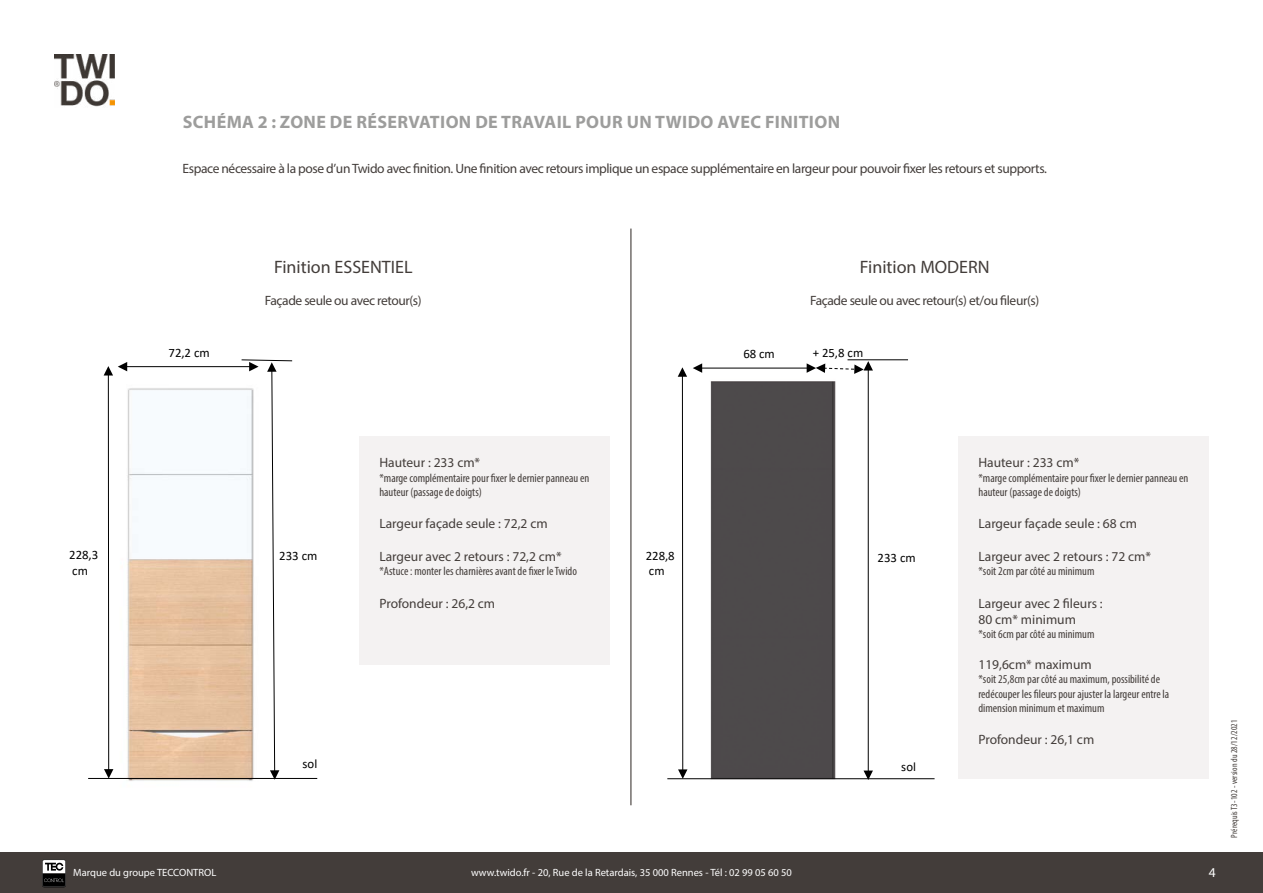
<style>
.page{position:relative;width:1263px;height:893px;background:#fff}
.page>*{position:absolute;margin:0;border:0;box-sizing:border-box;transform-origin:0 0}
.t1{font:700 18px "Myriad Pro";letter-spacing:.02em;color:#9d9d9c}
.t2{font:18px "Myriad Pro";color:#433d3a}
.t3{font:13.5px "Myriad Pro";letter-spacing:-.03em;color:#433d3a}
.t4{font:13.5px/16.2px "Myriad Pro";color:#433d3a}
.t5{font:13.5px "Myriad Pro";color:#fff}
.t6{font:12.9px/15.5px "Calibri";color:#000}
.t7{font:12.75px/15.5px "Calibri";letter-spacing:-.005em;color:#000}
.t8{font:condensed 12px/14.4px "Myriad Pro";color:#433d3a}
.t9{font:10.5px "Myriad Pro";color:#fff}
.t10{font:condensed 9px "Myriad Pro";letter-spacing:.01em;color:#433d3a}
</style>
<div class="page">
<div style="left:0;top:853px;width:1263px;height:40px;background:#433d3a"></div>
<svg style="left:42px;top:860px;width:24px;height:27px"></svg>
<img style="left:669px;top:360px;width:218px;height:420px">
<hr style="left:847px;top:359px;width:61px;height:1px;background:#000">
<hr style="left:667px;top:778px;width:267px;height:1px;background:#000">
<hr style="left:868px;top:369px;width:1px;height:403px;background:#000">
<svg style="left:863px;top:770px;width:10px;height:10px"></svg>
<hr style="left:701px;top:368px;width:107px;height:1px;background:#000">
<svg style="left:693px;top:363px;width:9px;height:10px"></svg>
<svg style="left:807px;top:361px;width:66px;height:13px"></svg>
<hr style="left:682px;top:375px;width:1px;height:396px;background:#000">
<svg style="left:678px;top:769px;width:9px;height:10px"></svg>
<svg style="left:678px;top:367px;width:9px;height:10px"></svg>
<div style="left:360px;top:436px;width:250px;height:228px;background:#f4f2f2"></div>
<div style="left:959px;top:436px;width:250px;height:343px;background:#f4f2f2"></div>
<img style="left:54px;top:54px;width:60px;height:53px">
<hr style="left:630px;top:229px;width:1px;height:576px;background:#433d3a">
<img style="left:103px;top:367px;width:150px;height:414px">
<hr style="left:126px;top:366px;width:125px;height:1px;background:#000">
<hr style="left:88px;top:778px;width:229px;height:1px;background:#000">
<svg style="left:241px;top:359px;width:52px;height:421px"></svg>
<hr style="left:108px;top:374px;width:1px;height:397px;background:#000">
<svg style="left:104px;top:769px;width:9px;height:9px"></svg>
<svg style="left:104px;top:362px;width:23px;height:13px"></svg>
<h1 class="t1" style="left:183px;top:110px;width:659px">SCHÉMA 2 : ZONE DE RÉSERVATION DE TRAVAIL POUR UN TWIDO AVEC FINITION</h1>
<p class="t3" style="left:183px;top:160px;width:866px">Espace nécessaire à la pose d’un Twido avec finition. Une finition avec retours implique un espace supplémentaire en largeur pour pouvoir fixer les retours et supports.</p>
<p class="t6" style="left:169px;top:344px;width:43px">72,2 cm</p>
<h1 class="t2" style="left:274px;top:256px;width:140px">Finition ESSENTIEL</h1>
<p class="t3" style="left:265px;top:292px;width:158px">Façade seule ou avec retour(s)</p>
<h1 class="t2" style="left:860px;top:256px;width:131px">Finition MODERN</h1>
<p class="t3" style="left:810px;top:292px;width:230px">Façade seule ou avec retour(s) et/ou fileur(s)</p>
<p class="t7" style="left:743px;top:345px;width:33px">68 cm</p>
<p class="t7" style="left:813px;top:344px;width:52px">+ 25,8 cm</p>
<p class="t6" style="left:69px;top:547px;width:30px">228,3 cm</p>
<p class="t6" style="left:279px;top:548px;width:40px">233 cm</p>
<p class="t6" style="left:303px;top:756px;width:16px">sol</p>
<p class="t4" style="left:379px;top:454px;width:102px">Hauteur : 233 cm*</p>
<p class="t8" style="left:379px;top:470px;width:211px">*marge complémentaire pour fixer le dernier panneau en hauteur (passage de doigts)</p>
<p class="t4" style="left:379px;top:516px;width:170px">Largeur façade seule : 72,2 cm</p>
<p class="t4" style="left:379px;top:548px;width:184px">Largeur avec 2 retours : 72,2 cm*</p>
<p class="t8" style="left:379px;top:564px;width:199px">*Astuce : monter les charnières avant de fixer le Twido</p>
<p class="t4" style="left:379px;top:595px;width:117px">Profondeur : 26,2 cm</p>
<p class="t7" style="left:646px;top:548px;width:30px">228,8 cm</p>
<p class="t7" style="left:878px;top:550px;width:40px">233 cm</p>
<p class="t7" style="left:901px;top:758px;width:16px">sol</p>
<p class="t4" style="left:978px;top:454px;width:102px">Hauteur : 233 cm*</p>
<p class="t8" style="left:978px;top:470px;width:211px">*marge complémentaire pour fixer le dernier panneau en hauteur (passage de doigts)</p>
<p class="t4" style="left:978px;top:516px;width:160px">Largeur façade seule : 68 cm</p>
<p class="t4" style="left:978px;top:548px;width:174px">Largeur avec 2 retours : 72 cm*</p>
<p class="t8" style="left:978px;top:564px;width:118px">*soit 2cm par côté au minimum</p>
<p class="t4" style="left:978px;top:595px;width:126px">Largeur avec 2 fileurs :<br>80 cm* minimum</p>
<p class="t8" style="left:978px;top:627px;width:118px">*soit 6cm par côté au minimum</p>
<p class="t4" style="left:978px;top:656px;width:115px">119,6cm* maximum</p>
<p class="t8" style="left:978px;top:672px;width:192px">*soit 25,8cm par côté au maximum, possibilité de redécouper les fileurs pour ajuster la largeur entre la dimension minimum et maximum</p>
<p class="t4" style="left:978px;top:732px;width:117px">Profondeur : 26,1 cm</p>
<p class="t10" style="left:1228px;top:837px;width:119px;rotate:-90deg">Prérequis T3-102 - version du 28/12/2021</p>
<p class="t9" style="left:73px;top:866px;width:145px">Marque du groupe TECCONTROL</p>
<p class="t9" style="left:471px;top:866px;width:322px">www.twido.fr - 20, Rue de la Retardais, 35 000 Rennes - Tél : 02 99 05 60 50</p>
<p class="t5" style="left:1209px;top:864px;width:8px">4</p>
</div>
